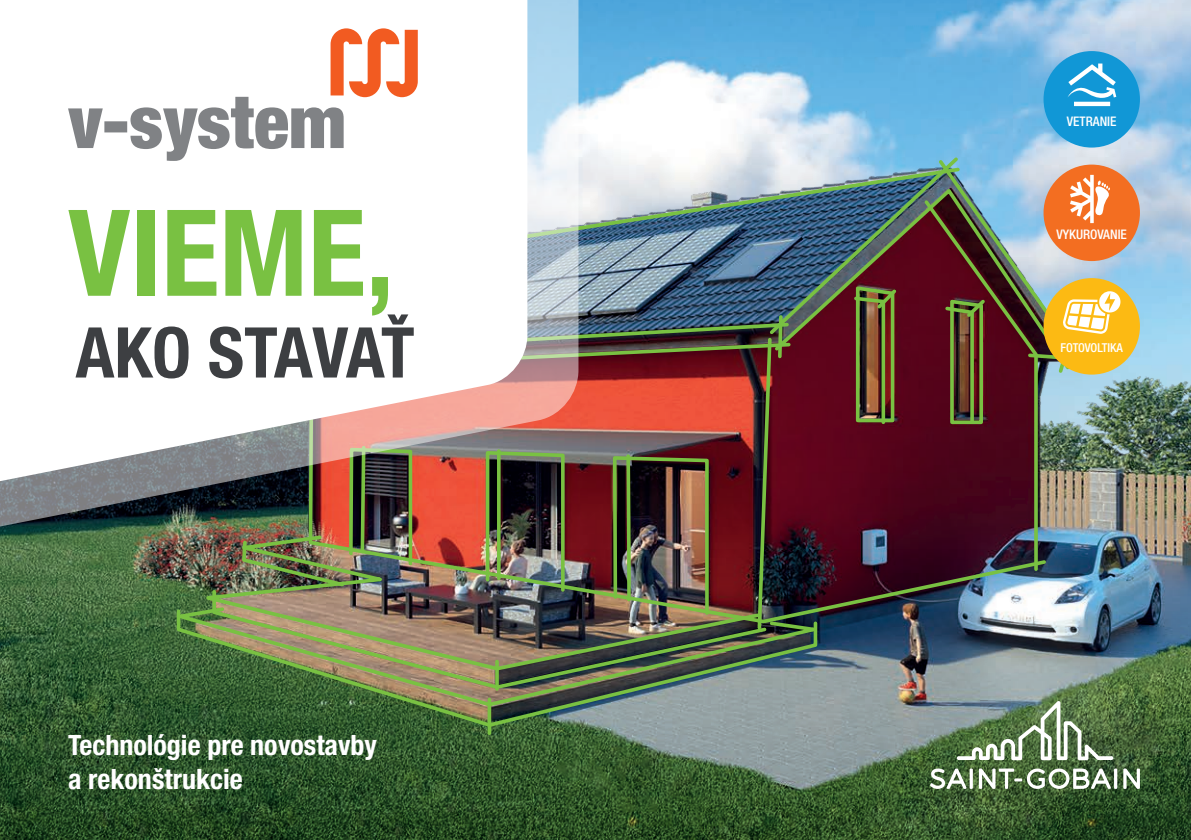
<style>
.page{position:relative;width:1191px;height:840px;background:#fff}
.page>*{position:absolute;margin:0;border:0;box-sizing:border-box;transform-origin:0 0}
.t1{font:700 condensed 120px "Helvetica Neue LT Pro";color:#79c142}
.t2{font:700 condensed 70px "Helvetica Neue LT Pro";letter-spacing:-.01em;color:#3d3f42}
.t3{font:700 condensed 28px/33.6px "Helvetica Neue LT Pro";color:#fff}
.t4{font:500 condensed 13.2px "Helvetica Neue LT Pro";color:#fff}
.t5{font:500 condensed 12.2px "Helvetica Neue LT Pro";color:#fff}
</style>
<div class="page">
<img style="left:0;top:0;width:1191px;height:839px">
<svg style="left:164px;top:631px;width:669px;height:77px;background:#5a746f"></svg>
<img style="left:175px;top:631px;width:644px;height:97px">
<svg style="left:495px;top:662px;width:4px;height:26px"></svg>
<svg style="left:487px;top:699px;width:4px;height:33px"></svg>
<svg style="left:0;top:0;width:578px;height:662px;background:#74825e"></svg>
<svg style="left:0;top:0;width:527px;height:631px"></svg>
<svg style="left:930px;top:700px;width:210px;height:88px;background:#708969"></svg>
<div style="left:1043px;top:51px;width:97px;height:96px;background:#1197d6;border-radius:50%"></div>
<div style="left:1043px;top:164px;width:97px;height:97px;background:#f36e21;border-radius:50%"></div>
<div style="left:1043px;top:278px;width:97px;height:96px;background:#fcba13;border-radius:50%"></div>
<img style="left:68px;top:28px;width:1052px;height:603px">
<h1 class="t1" style="left:68px;top:180px;width:328px">VIEME,</h1>
<h2 class="t2" style="left:75px;top:310px;width:340px">AKO STAVAŤ</h2>
<p class="t3" style="left:68px;top:727px;width:310px">Technológie pre novostavby a rekonštrukcie</p>
<p class="t4" style="left:1067px;top:113px;width:51px">VETRANIE</p>
<p class="t4" style="left:1056px;top:226px;width:72px">VYKUROVANIE</p>
<p class="t5" style="left:1060px;top:340px;width:64px">FOTOVOLTIKA</p>
</div>
